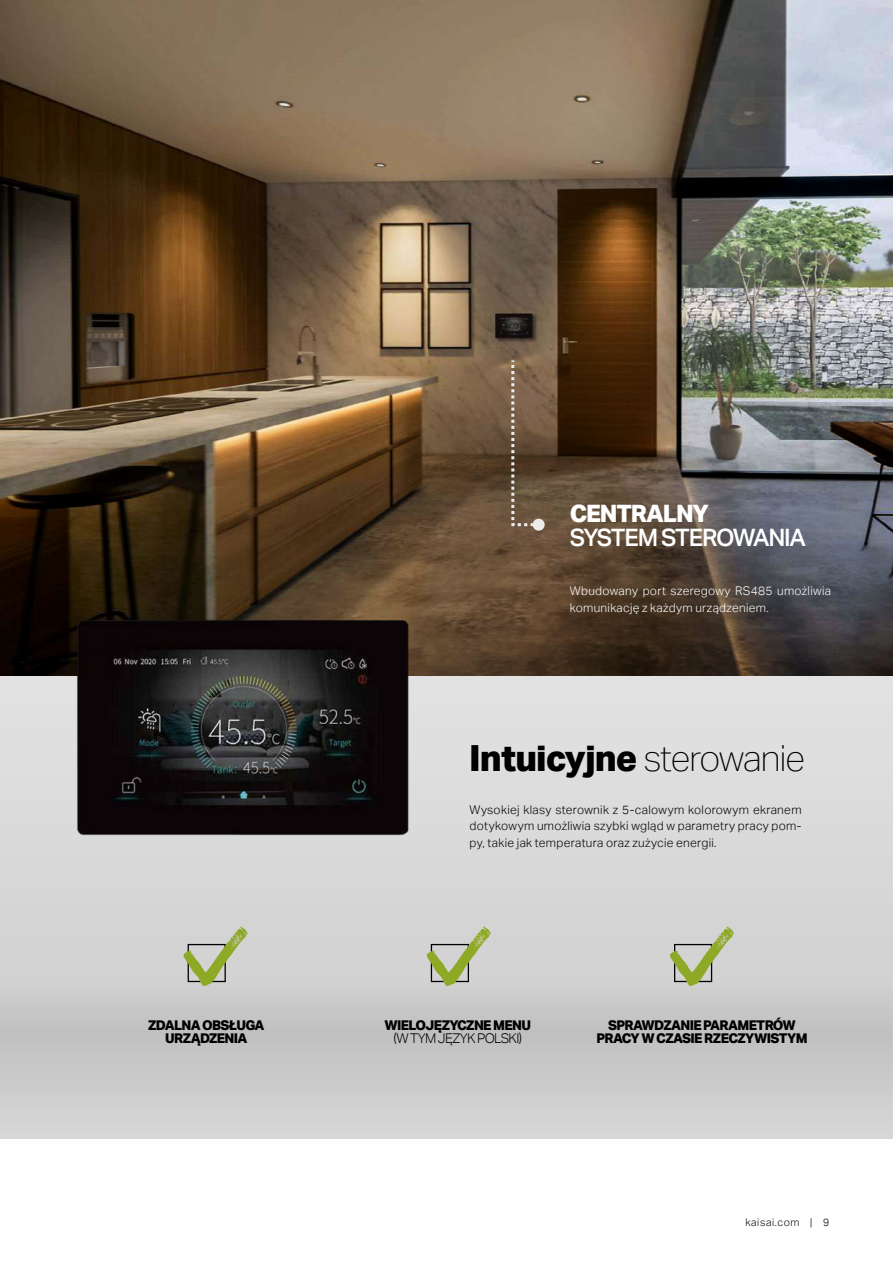
<style>
.page{position:relative;width:893px;height:1263px;background:#fff}
.page>*{position:absolute;margin:0;border:0;box-sizing:border-box;transform-origin:0 0}
.t1{font:800 36px "Aktiv Grotesk";letter-spacing:-.025em;color:#000}
.t2{font:500 24px "Aktiv Grotesk";letter-spacing:-.055em;color:#fff}
.t3{font:800 24px "Aktiv Grotesk";letter-spacing:-.05em;color:#fff}
.t4{font:800 13.5px/13.5px "Aktiv Grotesk";letter-spacing:-.05em;color:#000;text-align:center}
.t5{font:300 13.5px "Aktiv Grotesk";letter-spacing:-.05em;color:#000}
.t6{font:300 12px/16.5px "Aktiv Grotesk";letter-spacing:.025em;color:#000;text-align:justify}
.t7{font:300 12px/16.5px "Aktiv Grotesk";letter-spacing:.025em;color:#fff}
.t8{font:300 10.5px "Aktiv Grotesk";letter-spacing:.055em;color:#000}
.s1{font-weight:100}
</style>
<div class="page">
<img style="left:0;top:0;width:893px;height:677px">
<div style="left:0;top:677px;width:893px;height:462px;background:linear-gradient(to bottom,#e2e2e2,#c7c7c7)"></div>
<svg style="left:510px;top:357px;width:32px;height:171px;background:#745d48"></svg>
<div style="left:533px;top:519px;width:12px;height:12px;background:#ececec;border-radius:50%"></div>
<img style="left:44px;top:610px;width:391px;height:253px">
<svg style="left:183px;top:926px;width:65px;height:60px;background:#bbc1a2"></svg>
<svg style="left:427px;top:926px;width:64px;height:60px;background:#bac1a1"></svg>
<svg style="left:670px;top:926px;width:64px;height:60px;background:#bac1a1"></svg>
<h2 class="t3" style="left:570px;top:500px;width:141px">CENTRALNY</h2>
<h2 class="t2" style="left:570px;top:524px;width:238px">SYSTEM STEROWANIA</h2>
<p class="t7" style="left:570px;top:583px;width:263px">Wbudowany port szeregowy RS485 umożliwia komunikację z każdym urządzeniem.</p>
<h1 class="t1" style="left:469px;top:738px;width:337px">Intuicyjne <span class="s1">sterowanie</span></h1>
<p class="t6" style="left:470px;top:801px;width:333px">Wysokiej klasy sterownik z 5-calowym kolorowym ekranem dotykowym umożliwia szybki wgląd w parametry pracy pom&shy;py, takie jak temperatura oraz zużycie energii.</p>
<p class="t4" style="left:148px;top:1018px;width:118px">ZDALNA OBSŁUGA<br>URZĄDZENIA</p>
<p class="t4" style="left:596px;top:1018px;width:213px">SPRAWDZANIE PARAMETRÓW<br>PRACY W CZASIE RZECZYWISTYM</p>
<p class="t4" style="left:384px;top:1018px;width:148px">WIELOJĘZYCZNE MENU</p>
<p class="t5" style="left:393px;top:1030px;width:130px">(W TYM JĘZYK POLSKI)</p>
<p class="t8" style="left:745px;top:1216px;width:85px">kaisai.com | 9</p>
</div>
